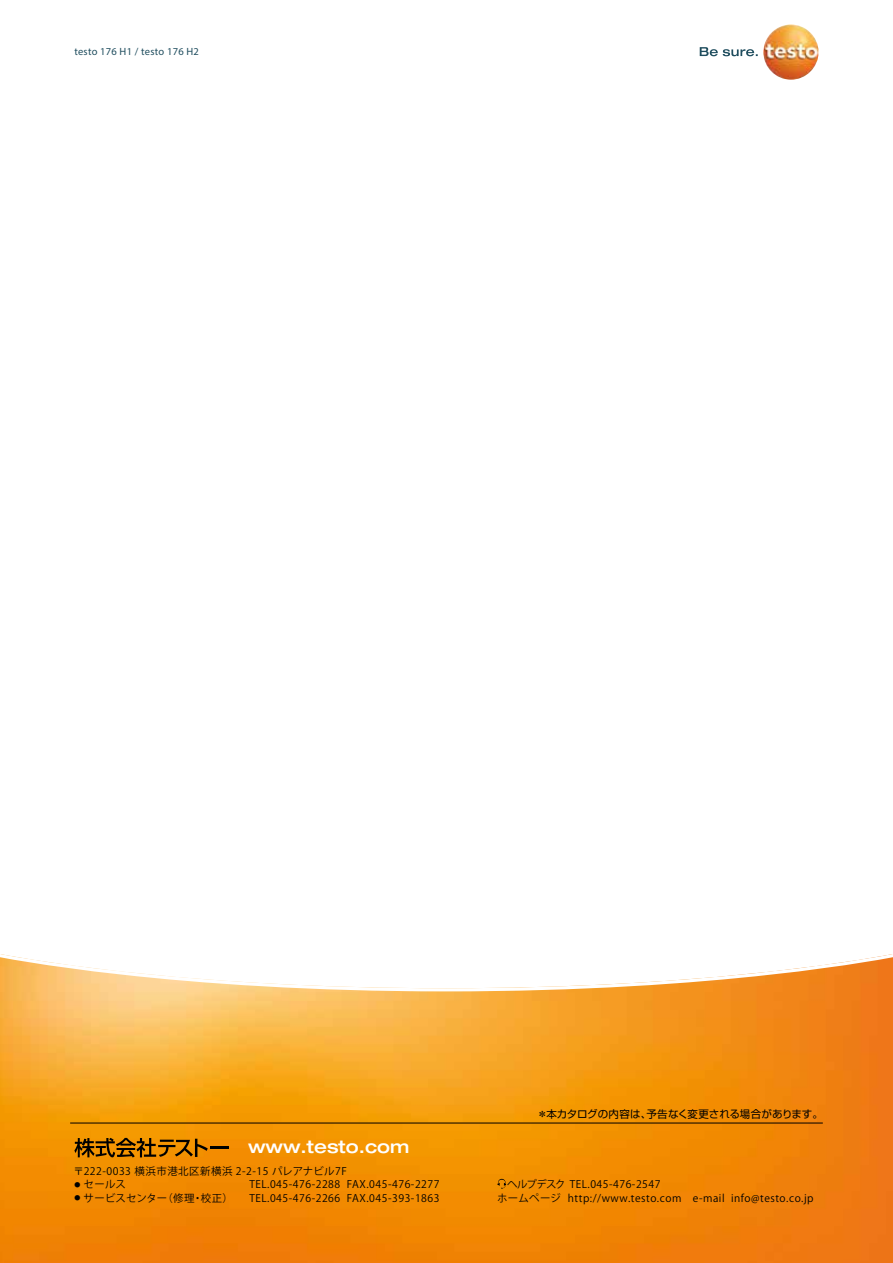
<style>
.page{position:relative;width:893px;height:1263px;background:#fff}
.page>*{position:absolute;margin:0;border:0;box-sizing:border-box;transform-origin:0 0}
.t1{font:500 expanded 17.85px "Helvetica Neue LTW1 G";color:#fff}
.t2{font:10.5px "Shin Go Pro";color:#000}
.t3{font:10.5px "Myriad Pro";letter-spacing:.025em;color:#1f4d5e}
.t4{font:10.35px "Gothic BBB Pr 5 Medium 90 msp RKSJ H";letter-spacing:.05em;color:#000}
.t5{font:10.35px "Gothic BBB Pr 6 Medium 90 msp RKSJ H";letter-spacing:.05em;color:#000}
.t6{font:10.35px "Shin Go Pr 5 Bold 90 msp RKSJ H";color:#000}
.s1{font-size:6px}
.s2{font-family:"Shin Go Pr 5 Bold 90 msp RKSJ H"}
.s3{font-family:"Shin Go Pr 5 Bold 90 msp RKSJ H";font-size:6px}
</style>
<div class="page">
<svg style="left:700px;top:47px;width:58px;height:9px"></svg>
<img style="left:763px;top:24px;width:56px;height:56px;border-radius:28px">
<svg style="left:0;top:954px;width:893px;height:309px;background:#f49d2b"></svg>
<hr style="left:70px;top:1123px;width:753px;height:1px;background:#000">
<svg style="left:74px;top:1138px;width:134px;height:19px;background:#9b5e00"></svg>
<hr style="left:211px;top:1146px;width:18px;height:3px;background:#000">
<svg style="left:497px;top:1179px;width:9px;height:10px"></svg>
<p class="t3" style="left:74px;top:45px;width:126px">testo 176 H1 / testo 176 H2</p>
<h1 class="t1" style="left:248px;top:1135px;width:163px">www.testo.com</h1>
<p class="t4" style="left:74px;top:1165px;width:275px">〒222-0033 横浜市港北区新横浜 2-2-15 パレアナビル7F</p>
<p class="t6" style="left:74px;top:1178px;width:53px"><span class="s1">●</span> セールス</p>
<p class="t4" style="left:235px;top:1178px;width:206px"><span class="s2">　</span> TEL.045-476-2288 FAX.045-476-2277</p>
<p class="t4" style="left:74px;top:1192px;width:367px"><span class="s3">●</span> <span class="s2">サービスセンター（修理・校正） 　</span> TEL.045-476-2266 FAX.045-393-1863</p>
<p class="t2" style="left:537px;top:1105px;width:287px">＊本カタログの内容は、予告なく変更される場合があります。</p>
<p class="t5" style="left:507px;top:1178px;width:155px">ヘルプデスク TEL.045-476-2547</p>
<p class="t4" style="left:497px;top:1192px;width:318px">ホームページ http://www.testo.com　e-mail info@testo.co.jp</p>
</div>
